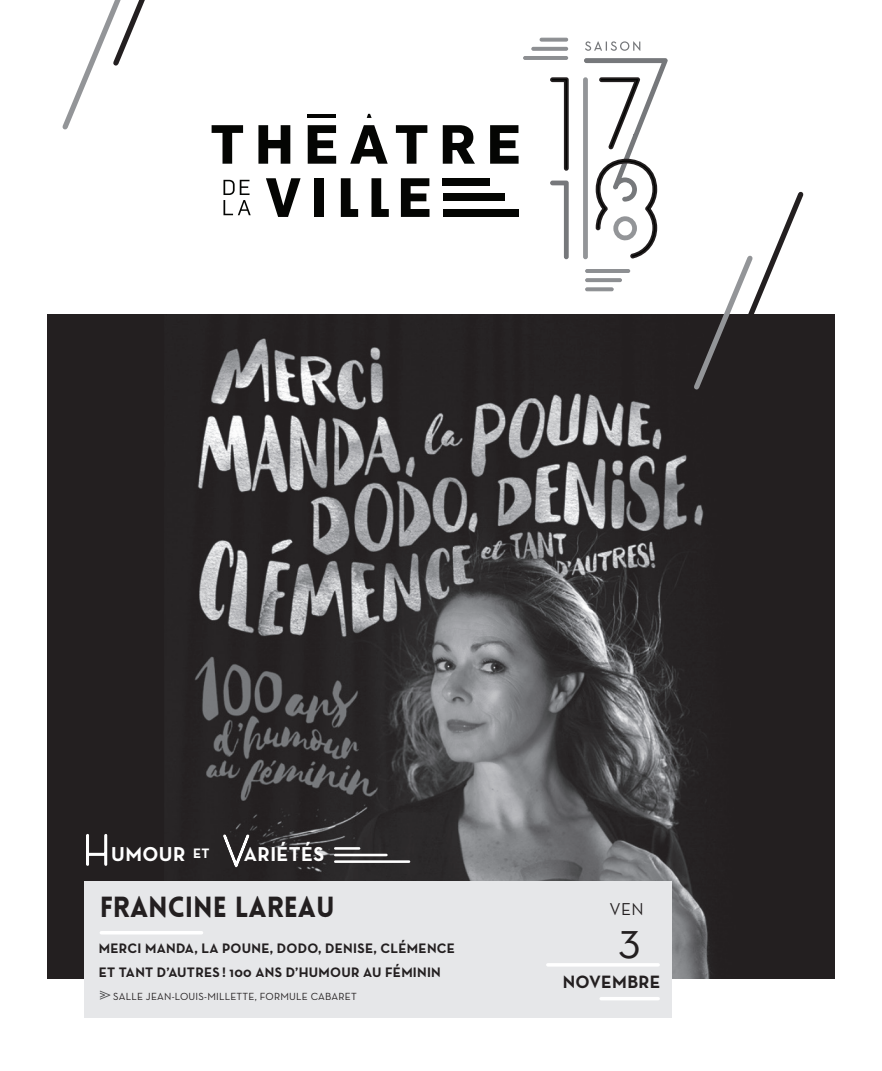
<style>
.page{position:relative;width:882px;height:1071px;background:#fff}
.page>*{position:absolute;margin:0;border:0;box-sizing:border-box;transform-origin:0 0}
.t1{font:45.5px "Neutra Text";color:#231f20}
.t2{font:900 28.53px "Lovelo";color:#231f20}
.t3{font:700 20.47px "Neutra Text";letter-spacing:.02em;color:#fff}
.t4{font:700 18.2px "Neutra Text";letter-spacing:.02em;color:#231f20}
.t5{font:17.5px "Neutra Text";color:#231f20}
.t6{font:700 14px/24.5px "Neutra Text";letter-spacing:.02em;color:#231f20}
.t7{font:10.5px "Neutra Text";letter-spacing:.02em;color:#231f20}
.s1{font-family:"Neutra Disp";font-weight:100;font-size:43.4px}
.s2{font-size:14px}
</style>
<div class="page">
<img style="left:47px;top:314px;width:788px;height:664px">
<div style="left:84px;top:881px;width:588px;height:136px;background:#e6e7e9"></div>
<svg style="left:100px;top:991px;width:11px;height:9px"></svg>
<hr style="left:101px;top:931px;width:101px;height:3px;background:#fff">
<hr style="left:308px;top:114px;width:28px;height:4px;background:#040503">
<svg style="left:266px;top:178px;width:35px;height:39px"></svg>
<div style="left:314px;top:178px;width:10px;height:39px;background:#040503"></div>
<div style="left:443px;top:178px;width:47px;height:8px;background:#040503"></div>
<div style="left:443px;top:194px;width:61px;height:7px;background:#040503"></div>
<div style="left:443px;top:209px;width:76px;height:8px;background:#040503"></div>
<svg style="left:401px;top:178px;width:29px;height:39px"></svg>
<svg style="left:223px;top:180px;width:28px;height:35px"></svg>
<svg style="left:367px;top:114px;width:5px;height:4px"></svg>
<svg style="left:212px;top:125px;width:31px;height:39px"></svg>
<svg style="left:258px;top:125px;width:32px;height:39px"></svg>
<svg style="left:308px;top:125px;width:28px;height:39px"></svg>
<svg style="left:396px;top:125px;width:31px;height:39px"></svg>
<svg style="left:443px;top:125px;width:32px;height:39px"></svg>
<svg style="left:490px;top:125px;width:29px;height:39px"></svg>
<svg style="left:350px;top:125px;width:38px;height:39px"></svg>
<svg style="left:341px;top:178px;width:17px;height:39px"></svg>
<svg style="left:372px;top:178px;width:17px;height:39px"></svg>
<svg style="left:550px;top:77px;width:19px;height:94px"></svg>
<svg style="left:550px;top:180px;width:19px;height:80px"></svg>
<svg style="left:585px;top:41px;width:55px;height:10px"></svg>
<svg style="left:583px;top:58px;width:84px;height:202px"></svg>
<div style="left:523px;top:56px;width:45px;height:4px;border:1px solid #8d8f92"></div>
<div style="left:531px;top:47px;width:37px;height:4px;border:1px solid #8d8f92"></div>
<div style="left:540px;top:38px;width:28px;height:4px;border:1px solid #8d8f92"></div>
<div style="left:585px;top:269px;width:45px;height:4px;border:1px solid #8d8f92"></div>
<div style="left:585px;top:278px;width:37px;height:4px;border:1px solid #8d8f92"></div>
<div style="left:585px;top:287px;width:29px;height:4px;border:1px solid #8d8f92"></div>
<svg style="left:690px;top:191px;width:118px;height:203px"></svg>
<svg style="left:62px;top:0;width:83px;height:130px"></svg>
<hr style="left:601px;top:997px;width:57px;height:3px;background:#fff">
<hr style="left:548px;top:963px;width:110px;height:4px;background:#fff">
<hr style="left:335px;top:860px;width:74px;height:3px;background:#fff">
<hr style="left:335px;top:854px;width:51px;height:2px;background:#fff">
<hr style="left:335px;top:847px;width:24px;height:3px;background:#fff">
<svg style="left:85px;top:833px;width:23px;height:34px"></svg>
<svg style="left:221px;top:833px;width:30px;height:46px"></svg>
<h3 class="t3" style="left:84px;top:841px;width:127px"><span class="s1">H</span>UMOUR <span class="s2">ET</span></h3>
<h3 class="t3" style="left:224px;top:842px;width:102px"><span class="s1">V</span>ARIÉTÉS</h3>
<h2 class="t2" style="left:100px;top:889px;width:237px">FRANCINE LAREAU</h2>
<p class="t6" style="left:99px;top:936px;width:358px">MERCI MANDA, LA POUNE, DODO, DENISE, CLÉMENCE<br>ET TANT D’AUTRES ! 100 ANS D’HUMOUR AU FÉMININ</p>
<p class="t7" style="left:113px;top:990px;width:245px">SALLE JEAN-LOUIS-MILLETTE, FORMULE CABARET</p>
<p class="t5" style="left:610px;top:898px;width:36px">VEN</p>
<h1 class="t1" style="left:618px;top:911px;width:24px">3</h1>
<h3 class="t4" style="left:563px;top:971px;width:99px">NOVEMBRE</h3>
</div>
